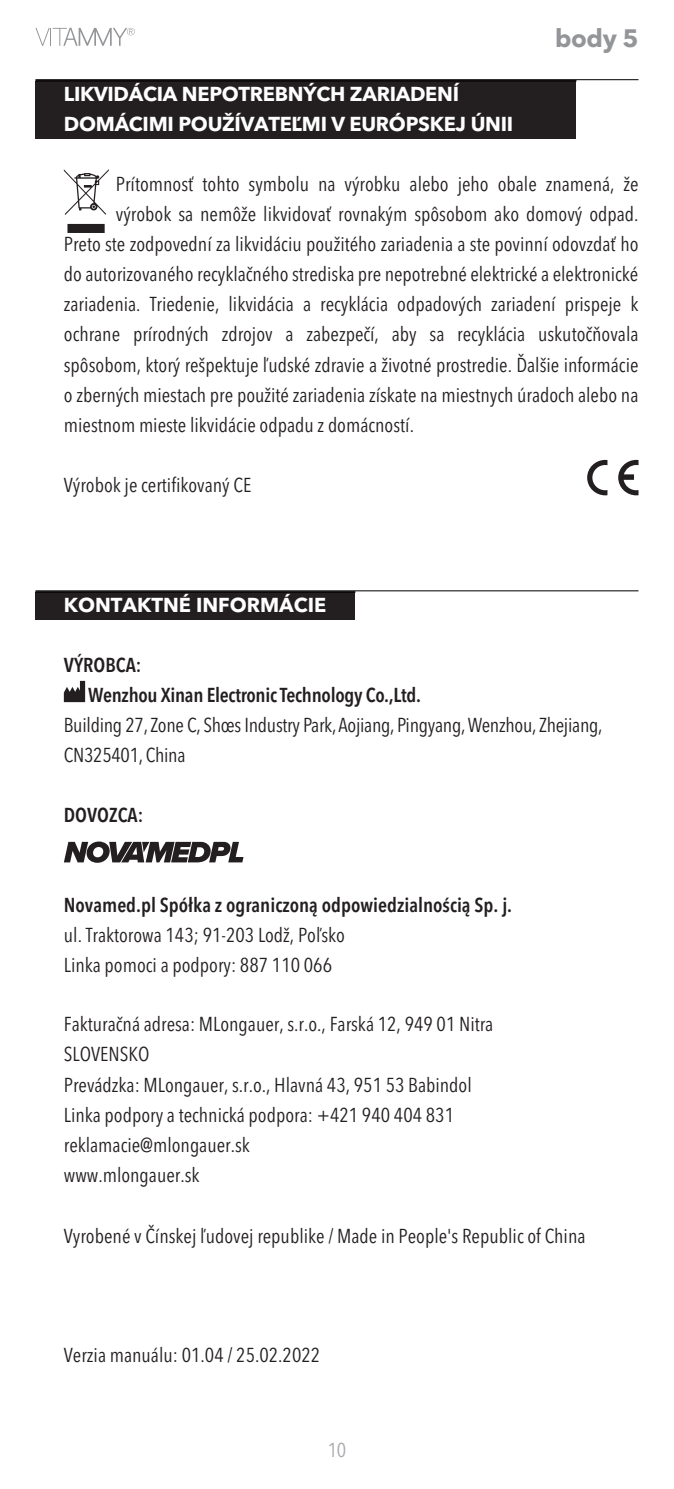
<style>
.page{position:relative;width:674px;height:1489px;background:#fff}
.page>*{position:absolute;margin:0;border:0;box-sizing:border-box;transform-origin:0 0}
.t1{font:700 25px "Avenir Next LT Pro";color:#939598}
.t2{font:condensed 20px/30px "Avenir Next LT Pro";color:#231f20}
.t3{font:600 condensed 20px/30px "Avenir Next LT Pro";color:#231f20}
.t4{font:700 20px/30px "Avenir Next LT Pro";letter-spacing:-.015em;color:#fff}
.t5{font:condensed 20px "Avenir Next LT Pro";color:#a8a9ad}
</style>
<div class="page">
<div style="left:35px;top:81px;width:541px;height:57px;background:#231f20"></div>
<hr style="left:35px;top:80px;width:541px;height:2px;background:#080704">
<hr style="left:35px;top:79px;width:603px;height:1px;background:#231f20">
<div style="left:35px;top:592px;width:320px;height:27px;background:#231f20"></div>
<hr style="left:35px;top:591px;width:320px;height:2px;background:#080704">
<hr style="left:35px;top:590px;width:603px;height:1px;background:#231f20">
<svg style="left:64px;top:841px;width:179px;height:21px"></svg>
<svg style="left:64px;top:681px;width:21px;height:21px"></svg>
<svg style="left:618px;top:460px;width:20px;height:35px"></svg>
<svg style="left:587px;top:460px;width:20px;height:35px"></svg>
<svg style="left:64px;top:169px;width:45px;height:64px"></svg>
<svg style="left:35px;top:28px;width:97px;height:18px"></svg>
<p class="t4" style="left:64px;top:79px;width:450px">LIKVIDÁCIA NEPOTREBNÝCH ZARIADENÍ<br>DOMÁCIMI POUŽÍVATEĽMI V EURÓPSKEJ ÚNII</p>
<p class="t1" style="left:554px;top:22px;width:85px">body 5</p>
<p class="t2" style="left:116px;top:169px;width:524px">Prítomnosť tohto symbolu na výrobku alebo jeho obale znamená, že</p>
<p class="t2" style="left:116px;top:199px;width:524px">výrobok sa nemôže likvidovať rovnakým spôsobom ako domový odpad.</p>
<p class="t2" style="left:64px;top:229px;width:576px">Preto ste zodpovední za likvidáciu použitého zariadenia a ste povinní odovzdať ho</p>
<p class="t2" style="left:64px;top:259px;width:575px">do autorizovaného recyklačného strediska pre nepotrebné elektrické a elektronické</p>
<p class="t2" style="left:64px;top:289px;width:576px">zariadenia. Triedenie, likvidácia a recyklácia odpadových zariadení prispeje k</p>
<p class="t2" style="left:64px;top:319px;width:576px">ochrane prírodných zdrojov a zabezpečí, aby sa recyklácia uskutočňovala</p>
<p class="t2" style="left:64px;top:349px;width:576px">spôsobom, ktorý rešpektuje ľudské zdravie a životné prostredie. Ďalšie informácie</p>
<p class="t2" style="left:64px;top:379px;width:575px">o zberných miestach pre použité zariadenia získate na miestnych úradoch alebo na</p>
<p class="t2" style="left:64px;top:410px;width:351px">miestnom mieste likvidácie odpadu z domácností.</p>
<p class="t2" style="left:64px;top:470px;width:189px">Výrobok je certifikovaný CE</p>
<p class="t4" style="left:64px;top:590px;width:264px">KONTAKTNÉ INFORMÁCIE</p>
<p class="t3" style="left:88px;top:650px;width:334px;text-indent:-24px">VÝROBCA:<br>Wenzhou Xinan ElectronicTechnology Co.,Ltd.</p>
<p class="t2" style="left:64px;top:710px;width:540px">Building 27,Zone C, Shœs Industry Park,Aojiang, Pingyang,Wenzhou,Zhejiang,<br>CN325401, China</p>
<p class="t3" style="left:64px;top:800px;width:81px">DOVOZCA:</p>
<p class="t3" style="left:64px;top:890px;width:449px">Novamed.pl Spółka z ograniczoną odpowiedzialnością Sp. j.</p>
<p class="t2" style="left:64px;top:920px;width:282px">ul. Traktorowa 143; 91-203 Lodž, Poľsko<br>Linka pomoci a podpory: 887 110 066</p>
<p class="t2" style="left:64px;top:1009px;width:430px">Fakturačná adresa: MLongauer, s.r.o., Farská 12, 949 01 Nitra SLOVENSKO<br>Prevádzka: MLongauer, s.r.o., Hlavná 43, 951 53 Babindol Linka podpory a technická podpora: +421 940 404 831 reklamacie@mlongauer.sk<br>www.mlongauer.sk</p>
<p class="t2" style="left:64px;top:1220px;width:523px">Vyrobené v Čínskej ľudovej republike / Made in People's Republic of China</p>
<p class="t2" style="left:64px;top:1339px;width:258px">Verzia manuálu: 01.04 / 25.02.2022</p>
<p class="t5" style="left:327px;top:1438px;width:20px">10</p>
</div>
